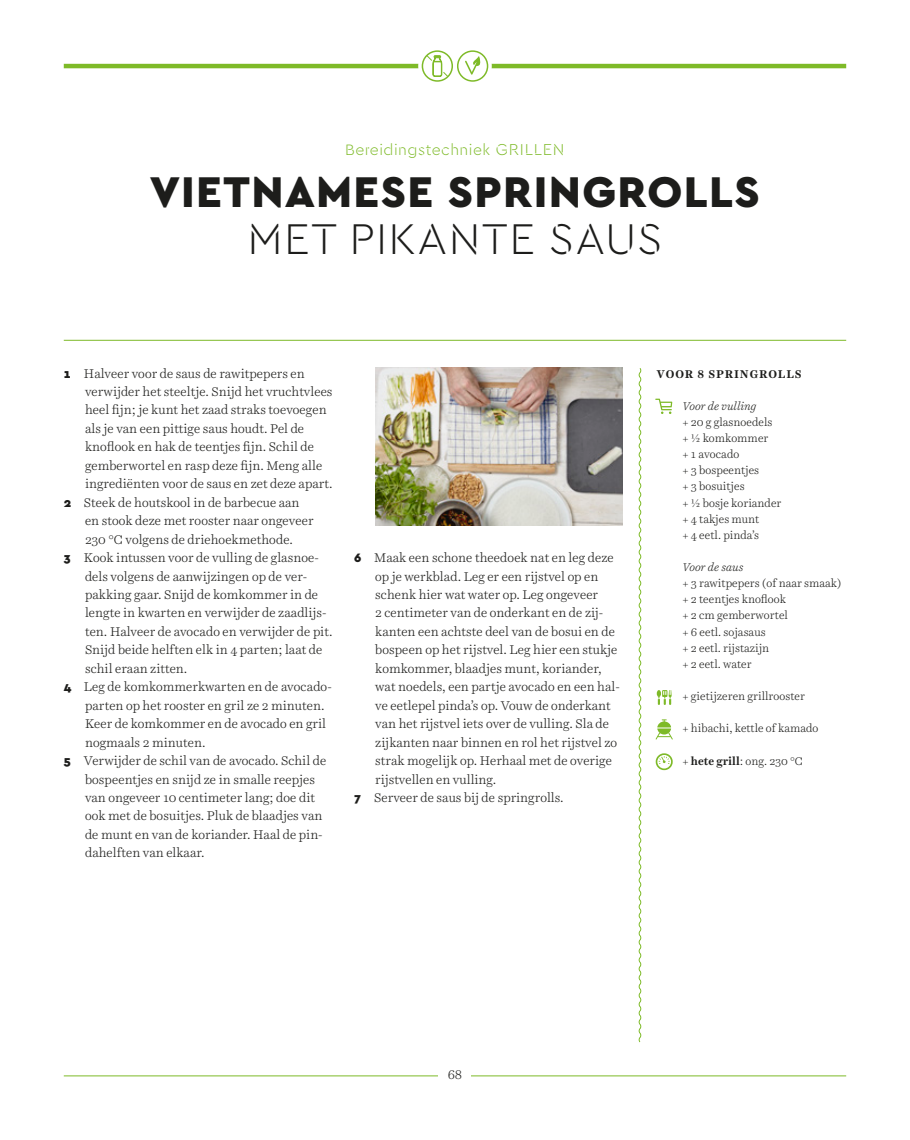
<style>
.page{position:relative;width:910px;height:1140px;background:#fff}
.page>*{position:absolute;margin:0;border:0;box-sizing:border-box;transform-origin:0 0}
.recept_kop1{font:900 45px/46.5px "Cera GR";letter-spacing:.03em;color:#1d1d1b;text-align:center}
.techniek{font:300 15.75px "Cera Stencil PRO";letter-spacing:.03em;color:#7eba28}
.recept_tekst_bereidi{font:300 12.75px/18.5px "Harriet Text";color:#1d1d1b}
.ingredient_tussenkop{font:700 11.4px "Harriet Text";letter-spacing:.08em;color:#1d1d1b}
.recept_tekst_ingredi{font:300 11.25px "Harriet Text";color:#1d1d1b}
.recept_tekst_ingredi-2{font:italic 300 11.25px "Harriet Text";color:#1d1d1b}
.s1{font-size:16.5px}
.s2{font-family:"Cera Stencil PRO";font-weight:300}
.s3{font-family:"Cera GR";font-weight:900}
.s4{font-weight:700}
</style>
<div class="page">
<hr style="left:64px;top:64px;width:782px;height:4px;background:#7eba28">
<svg style="left:638px;top:368px;width:4px;height:674px"></svg>
<hr style="left:64px;top:1075px;width:782px;height:1px;background:#7eba28">
<div style="left:439px;top:1066px;width:32px;height:19px;background:#fff"></div>
<hr style="left:64px;top:340px;width:782px;height:1px;background:#7eba28">
<svg style="left:655px;top:398px;width:17px;height:16px"></svg>
<svg style="left:657px;top:690px;width:15px;height:15px"></svg>
<svg style="left:656px;top:753px;width:17px;height:17px"></svg>
<img style="left:375px;top:367px;width:248px;height:158px">
<svg style="left:655px;top:719px;width:18px;height:21px"></svg>
<svg style="left:418px;top:47px;width:38px;height:38px"></svg>
<svg style="left:422px;top:51px;width:30px;height:30px"></svg>
<div style="left:422px;top:50px;width:31px;height:32px;border:2px solid #7eba28;border-radius:50%"></div>
<svg style="left:426px;top:55px;width:23px;height:22px"></svg>
<div style="left:453px;top:47px;width:39px;height:38px;background:#fff;border-radius:50%"></div>
<svg style="left:458px;top:51px;width:30px;height:30px"></svg>
<div style="left:457px;top:50px;width:31px;height:32px;border:2px solid #7eba28;border-radius:50%"></div>
<svg style="left:465px;top:56px;width:16px;height:19px"></svg>
<p class="techniek" style="left:345px;top:139px;width:221px">Bereidingstechniek <span class="s1">GRILLEN</span></p>
<p class="recept_kop1" style="left:150px;top:169px;width:611px">VIETNAMESE SPRINGROLLS<br><span class="s2">MET PIKANTE SAUS</span></p>
<p class="recept_tekst_bereidi" style="left:85px;top:364px;width:249px;text-indent:-21px"><span class="s3">1</span> Halveer voor de saus de rawitpepers en verwijder het steeltje. Snijd het vruchtvlees heel fijn; je kunt het zaad straks toevoegen als je van een pittige saus houdt. Pel de knoflook en hak de teentjes fijn. Schil de gemberwortel en rasp deze fijn. Meng alle ingrediënten voor de saus en zet deze apart.</p>
<p class="recept_tekst_bereidi" style="left:85px;top:493px;width:230px;text-indent:-21px"><span class="s3">2</span> Steek de houtskool in de barbecue aan en stook deze met rooster naar ongeveer<br>230 °C volgens de driehoekmethode.</p>
<p class="recept_tekst_bereidi" style="left:85px;top:548px;width:249px;text-indent:-21px"><span class="s3">3</span> Kook intussen voor de vulling de glasnoe&shy;dels volgens de aanwijzingen op de ver&shy;pakking gaar. Snijd de komkommer in de lengte in kwarten en verwijder de zaadlijs&shy;ten. Halveer de avocado en verwijder de pit.<br>Snijd beide helften elk in 4 parten; laat de schil eraan zitten.</p>
<p class="recept_tekst_bereidi" style="left:85px;top:677px;width:248px;text-indent:-21px"><span class="s3">4</span> Leg de komkommerkwarten en de avocado&shy;parten op het rooster en gril ze 2 minuten.<br>Keer de komkommer en de avocado en gril nogmaals 2 minuten.</p>
<p class="recept_tekst_bereidi" style="left:85px;top:751px;width:243px;text-indent:-21px"><span class="s3">5</span> Verwijder de schil van de avocado. Schil de bospeentjes en snijd ze in smalle reepjes van ongeveer 10 centimeter lang; doe dit ook met de bosuitjes. Pluk de blaadjes van de munt en van de koriander. Haal de pin&shy;dahelften van elkaar.</p>
<p class="recept_tekst_bereidi" style="left:375px;top:548px;width:246px;text-indent:-21px"><span class="s3">6</span> Maak een schone theedoek nat en leg deze op je werkblad. Leg er een rijstvel op en schenk hier wat water op. Leg ongeveer<br>2 centimeter van de onderkant en de zij&shy;kanten een achtste deel van de bosui en de bospeen op het rijstvel. Leg hier een stukje komkommer, blaadjes munt, koriander, wat noedels, een partje avocado en een hal&shy;ve eetlepel pinda’s op. Vouw de onderkant van het rijstvel iets over de vulling. Sla de zijkanten naar binnen en rol het rijstvel zo strak mogelijk op. Herhaal met de overige rijstvellen en vulling.</p>
<p class="recept_tekst_bereidi" style="left:354px;top:788px;width:211px"><span class="s3">7</span> Serveer de saus bij de springrolls.</p>
<p class="ingredient_tussenkop" style="left:657px;top:365px;width:146px">VOOR 8 SPRINGROLLS</p>
<p class="recept_tekst_ingredi-2" style="left:682px;top:398px;width:75px">Voor de vulling</p>
<p class="recept_tekst_ingredi" style="left:682px;top:414px;width:92px">+ 20 g glasnoedels</p>
<p class="recept_tekst_ingredi" style="left:682px;top:430px;width:87px">+ ¼ komkommer</p>
<p class="recept_tekst_ingredi" style="left:682px;top:446px;width:58px">+ 1 avocado</p>
<p class="recept_tekst_ingredi" style="left:682px;top:462px;width:78px">+ 3 bospeentjes</p>
<p class="recept_tekst_ingredi" style="left:682px;top:478px;width:64px">+ 3 bosuitjes</p>
<p class="recept_tekst_ingredi" style="left:682px;top:495px;width:100px">+ ¼ bosje koriander</p>
<p class="recept_tekst_ingredi" style="left:682px;top:511px;width:78px">+ 4 takjes munt</p>
<p class="recept_tekst_ingredi" style="left:682px;top:527px;width:78px">+ 4 eetl. pinda’s</p>
<p class="recept_tekst_ingredi-2" style="left:682px;top:559px;width:62px">Voor de saus</p>
<p class="recept_tekst_ingredi" style="left:682px;top:575px;width:161px">+ 3 rawitpepers (of naar smaak)</p>
<p class="recept_tekst_ingredi" style="left:682px;top:591px;width:105px">+ 2 teentjes knoflook</p>
<p class="recept_tekst_ingredi" style="left:682px;top:607px;width:107px">+ 2 cm gemberwortel</p>
<p class="recept_tekst_ingredi" style="left:682px;top:624px;width:85px">+ 6 eetl. sojasaus</p>
<p class="recept_tekst_ingredi" style="left:682px;top:640px;width:88px">+ 2 eetl. rijstazijn</p>
<p class="recept_tekst_ingredi" style="left:682px;top:656px;width:71px">+ 2 eetl. water</p>
<p class="recept_tekst_ingredi" style="left:682px;top:688px;width:124px">+ gietijzeren grillrooster</p>
<p class="recept_tekst_ingredi" style="left:682px;top:720px;width:137px">+ hibachi, kettle of kamado</p>
<p class="recept_tekst_ingredi" style="left:682px;top:753px;width:122px">+ <span class="s4">hete grill</span>: ong. 230 °C</p>
<p class="recept_tekst_bereidi" style="left:448px;top:1065px;width:16px">68</p>
</div>
